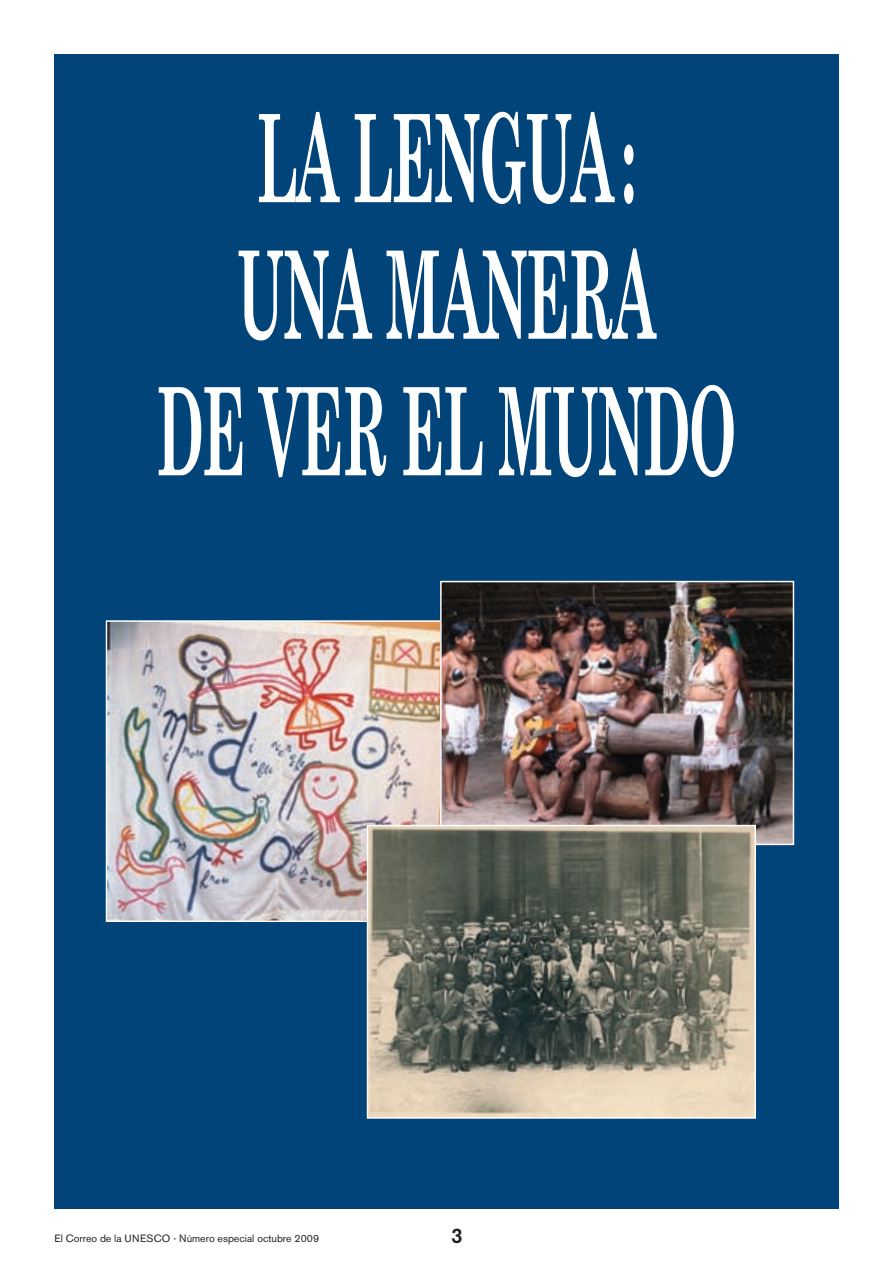
<style>
.page{position:relative;width:893px;height:1263px;background:#fff}
.page>*{position:absolute;margin:0;border:0;box-sizing:border-box;transform-origin:0 0}
.t1{font:700 121.95px/136.5px "Century Schoolbook";letter-spacing:-.03em;color:#fff;text-align:center;scale:.47 1}
.t2{font:500 21px "Akzidenz Grotesk BE";color:#231f20;scale:.96 1}
.t3{font:10.5px "Akzidenz Grotesk BE";color:#231f20}
</style>
<div class="page">
<div style="left:54px;top:55px;width:785px;height:1154px;background:#004479"></div>
<img style="left:109px;top:623px;width:331px;height:296px">
<div style="left:106px;top:620px;width:338px;height:302px;border:2px solid #fff"></div>
<img style="left:443px;top:584px;width:348px;height:258px">
<div style="left:440px;top:581px;width:354px;height:264px;border:2px solid #fff"></div>
<img style="left:370px;top:828px;width:383px;height:288px">
<div style="left:367px;top:825px;width:389px;height:294px;border:2px solid #fff"></div>
<h1 class="t1" style="left:157px;top:89px;width:1235px">LA LENGUA:<br>UNA MANERA<br>DE VER EL MUNDO</h1>
<p class="t3" style="left:55px;top:1231px;width:266px">El Correo de la UNESCO - Número especial octubre 2009</p>
<h2 class="t2" style="left:451px;top:1223px;width:13px">3</h2>
</div>
